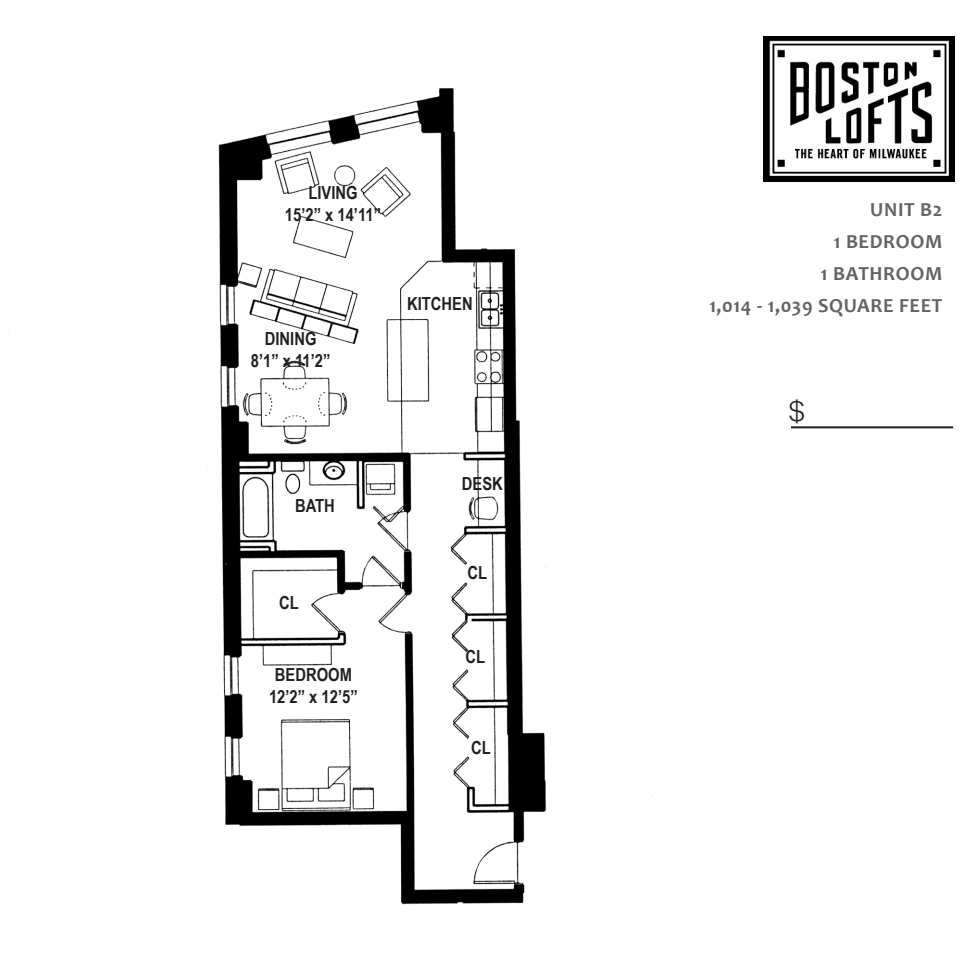
<style>
.page{position:relative;width:980px;height:980px;background:#fff}
.page>*{position:absolute;margin:0;border:0;box-sizing:border-box;transform-origin:0 0}
.t1{font:300 26px "BMW Type";color:#231f20}
.t2{font:700 20px "Candara";letter-spacing:.03em;color:#636366}
.t3{font:700 18px "Arial Narrow";color:#231f20}
</style>
<div class="page">
<img style="left:7px;top:88px;width:646px;height:817px">
<hr style="left:790px;top:426px;width:162px;height:2px;background:#231f20">
<img style="left:763px;top:36px;width:190px;height:146px">
<p class="t3" style="left:308px;top:179px;width:51px">LIVING</p>
<p class="t3" style="left:285px;top:201px;width:98px">15’2” x 14’11”</p>
<p class="t3" style="left:265px;top:325px;width:53px">DINING</p>
<p class="t3" style="left:251px;top:346px;width:81px">8’1” x 11’2”</p>
<p class="t3" style="left:407px;top:290px;width:67px">KITCHEN</p>
<p class="t3" style="left:295px;top:491px;width:41px">BATH</p>
<p class="t3" style="left:279px;top:589px;width:21px">CL</p>
<p class="t3" style="left:275px;top:661px;width:79px">BEDROOM</p>
<p class="t3" style="left:269px;top:682px;width:90px">12’2” x 12’5”</p>
<p class="t3" style="left:462px;top:470px;width:43px">DESK</p>
<p class="t3" style="left:467px;top:559px;width:21px">CL</p>
<p class="t3" style="left:465px;top:643px;width:21px">CL</p>
<p class="t3" style="left:471px;top:734px;width:21px">CL</p>
<p class="t2" style="left:870px;top:196px;width:74px">UNIT B2</p>
<p class="t2" style="left:833px;top:228px;width:110px">1 BEDROOM</p>
<p class="t2" style="left:820px;top:260px;width:123px">1 BATHROOM</p>
<p class="t2" style="left:709px;top:292px;width:234px">1,014 - 1,039 SQUARE FEET</p>
<p class="t1" style="left:788px;top:396px;width:19px">$</p>
</div>
